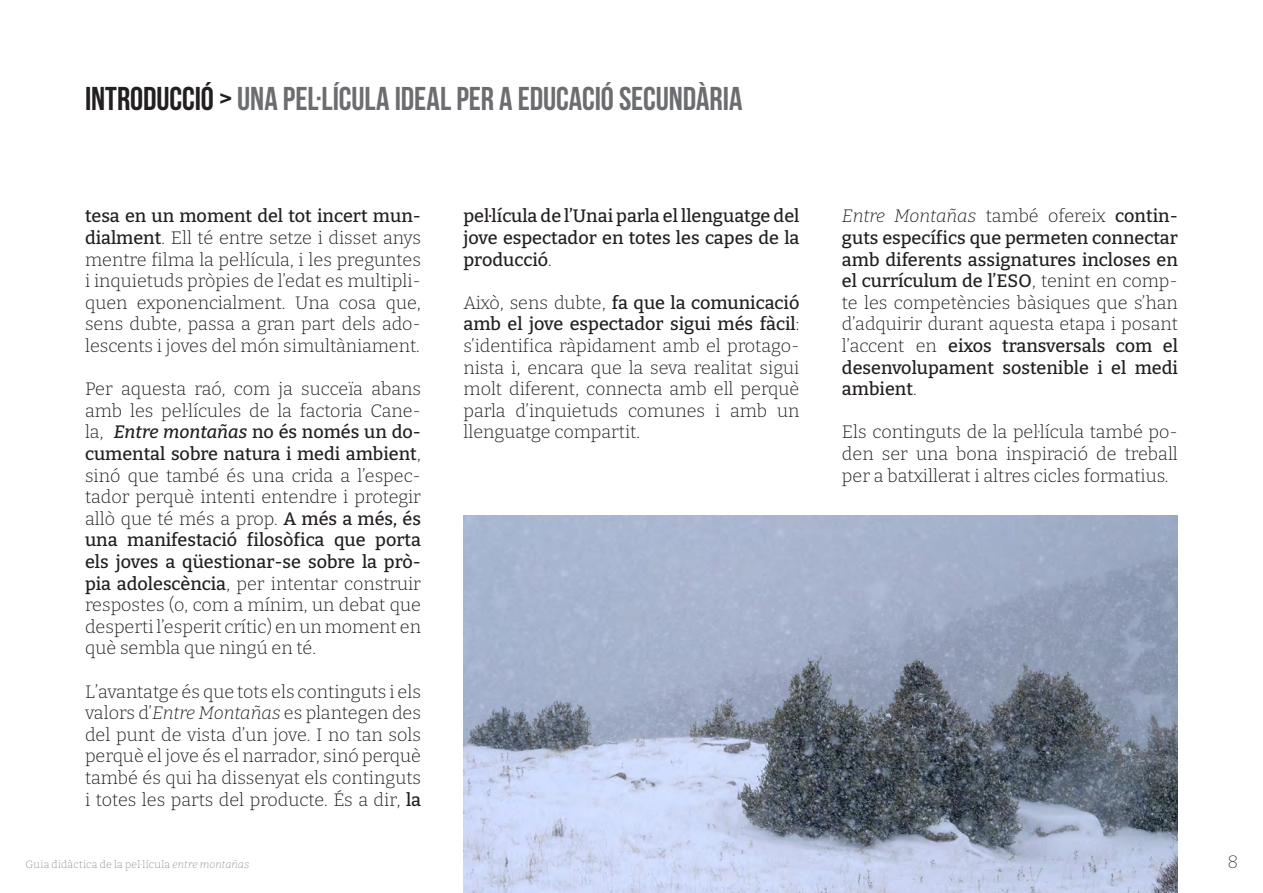
<style>
.page{position:relative;width:1263px;height:893px;background:#fff}
.page>*{position:absolute;margin:0;border:0;box-sizing:border-box;transform-origin:0 0}
.t1{font:700 33px "Bebas Neue";letter-spacing:-.005em;color:#6c6d70}
.t2{font:300 18px/21.6px "Bitter";color:#231f20;text-align:justify}
.t3{font:500 18px/21.6px "Bitter";color:#231f20;text-align:justify}
.t4{font:200 18px "Bitter";color:#231f20}
.t5{font:200 10.5px "Bitter";letter-spacing:.025em;color:#6c6d70}
.s1{color:#231f20}
.s2{font-weight:500}
.s3{font-weight:500;font-style:italic}
.s4{font-style:italic}
.s5{font-weight:300}
.s6{font-weight:300;font-style:italic}
</style>
<div class="page">
<img style="left:463px;top:516px;width:715px;height:377px">
<p class="t1" style="left:85px;top:80px;width:659px"><span class="s1">INTRODUCCIÓ &gt;</span> UNA PEL·LÍCULA IDEAL PER A EDUCACIÓ SECUNDÀRIA</p>
<p class="t2" style="left:85px;top:205px;width:337px"><span class="s2">tesa en un moment del tot incert mun&shy;dialment</span>. Ell té entre setze i disset anys mentre filma la pel·lícula, i les preguntes i inquietuds pròpies de l’edat es multipli&shy;quen exponencialment. Una cosa que, sens dubte, passa a gran part dels ado&shy;lescents i joves del món simultàniament.</p>
<p class="t2" style="left:85px;top:378px;width:337px">Per aquesta raó, com ja succeïa abans amb les pel·lícules de la factoria Cane&shy;la, <span class="s3">Entre montañas</span> <span class="s2">no és només un do&shy;cumental sobre natura i medi ambient</span>, sinó que també és una crida a l’espec&shy;tador perquè intenti entendre i protegir allò que té més a prop. <span class="s2">A més a més, és una manifestació filosòfica que porta els joves a qüestionar-se sobre la prò&shy;pia adolescència</span>, per intentar construir respostes (o, com a mínim, un debat que desperti l’esperit crític) en un moment en què sembla que ningú en té.</p>
<p class="t2" style="left:85px;top:680px;width:337px">L’avantatge és que tots els continguts i els valors d’<span class="s4">Entre Montañas</span> es plantegen des del punt de vista d’un jove. I no tan sols perquè el jove és el narrador, sinó perquè també és qui ha dissenyat els continguts i totes les parts del producte. És a dir, <span class="s2">la</span></p>
<p class="t3" style="left:463px;top:205px;width:337px">pel·lícula de l’Unai parla el llenguatge del jove espectador en totes les capes de la producció<span class="s5">.</span></p>
<p class="t2" style="left:463px;top:291px;width:337px">Això, sens dubte, <span class="s2">fa que la comunicació amb el jove espectador sigui més fàcil</span>: s’identifica ràpidament amb el protago&shy;nista i, encara que la seva realitat sigui molt diferent, connecta amb ell perquè parla d’inquietuds comunes i amb un llenguatge compartit.</p>
<p class="t3" style="left:842px;top:205px;width:337px"><span class="s6">Entre Montañas</span> <span class="s5">també ofereix</span> contin&shy;guts específics que permeten connectar amb diferents assignatures incloses en el currículum de l’ESO<span class="s5">, tenint en comp&shy;te les competències bàsiques que s’han d’adquirir durant aquesta etapa i posant l’accent en</span> eixos transversals com el desenvolupament sostenible i el medi ambient<span class="s5">.</span></p>
<p class="t2" style="left:842px;top:421px;width:337px">Els continguts de la pel·lícula també po&shy;den ser una bona inspiració de treball per a batxillerat i altres cicles formatius.</p>
<p class="t5" style="left:26px;top:857px;width:225px">Guia didàctica de la pel·lícula <span class="s4">entre montañas</span></p>
<p class="t4" style="left:1227px;top:850px;width:12px">8</p>
</div>
